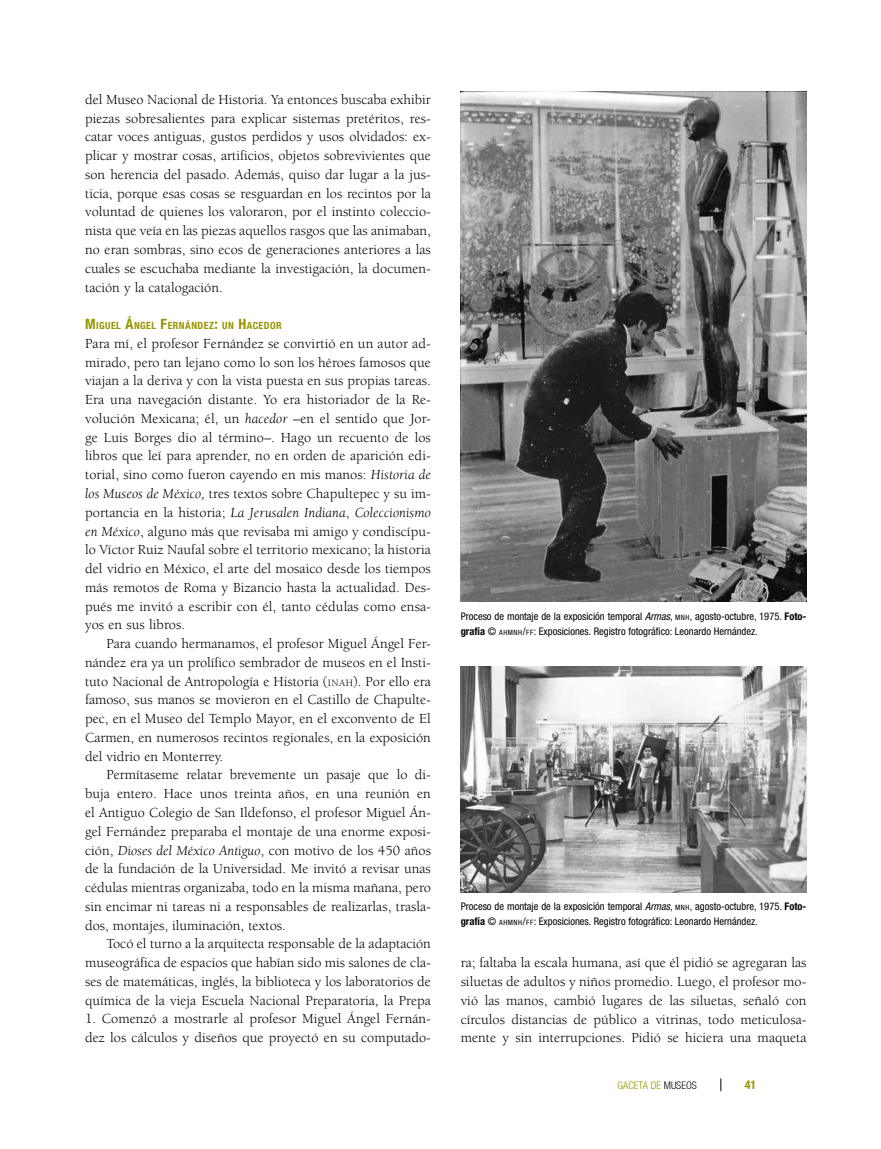
<style>
.page{position:relative;width:881px;height:1149px;background:#fff}
.page>*{position:absolute;margin:0;border:0;box-sizing:border-box;transform-origin:0 0}
.t1{font:14.25px/18.8px "Berkeley Std";color:#000;text-align:justify}
.t2{font:700 condensed 12px "Helvetica Neue LT Std";color:#989400}
.t3{font:condensed 10.5px/15px "Helvetica Neue LT Std";color:#000}
.t4{font:300 condensed 10.5px "Helvetica Neue LT Std";color:#989400}
.t5{font:700 condensed 10.05px "Helvetica Neue LT Std";letter-spacing:.045em;color:#989400}
.s1{font-size:14.25px}
.s2{font-style:italic}
.s3{font-size:10.05px}
.s4{font-size:7.35px}
.s5{font-weight:700}
.s6{font-style:inherit}
.s7{color:#000}
</style>
<div class="page">
<svg style="left:720px;top:1078px;width:1px;height:12px"></svg>
<img style="left:460px;top:92px;width:346px;height:509px">
<img style="left:460px;top:666px;width:346px;height:225px">
<p class="t1" style="left:85px;top:90px;width:347px">del Museo Nacional de Historia. Ya entonces buscaba exhibir piezas sobresalientes para explicar sistemas pretéritos, res&shy;catar voces antiguas, gustos perdidos y usos olvidados: ex&shy;plicar y mostrar cosas, artificios, objetos sobrevivientes que son herencia del pasado. Además, quiso dar lugar a la jus&shy;ticia, porque esas cosas se resguardan en los recintos por la voluntad de quienes los valoraron, por el instinto coleccio&shy;nista que veía en las piezas aquellos rasgos que las animaban, no eran sombras, sino ecos de generaciones anteriores a las cuales se escuchaba mediante la investigación, la documen&shy;tación y la catalogación.</p>
<p class="t5" style="left:85px;top:319px;width:197px"><span class="s1">M</span>IGUEL <span class="s1">Á</span>NGEL <span class="s1">F</span>ERNÁNDEZ<span class="s1">:</span> UN <span class="s1">H</span>ACEDOR</p>
<p class="t1" style="left:85px;top:334px;width:347px">Para mí, el profesor Fernández se convirtió en un autor ad&shy;mirado, pero tan lejano como lo son los héroes famosos que viajan a la deriva y con la vista puesta en sus propias tareas.<br>Era una navegación distante. Yo era historiador de la Re&shy;volución Mexicana; él, un <span class="s2">hacedor</span> –en el sentido que Jor&shy;ge Luis Borges dio al término–. Hago un recuento de los libros que leí para aprender, no en orden de aparición edi&shy;torial, sino como fueron cayendo en mis manos: <span class="s2">Historia de los Museos de México,</span> tres textos sobre Chapultepec y su im&shy;portancia en la historia; <span class="s2">La Jerusalen Indiana</span>, <span class="s2">Coleccionismo en México</span>, alguno más que revisaba mi amigo y condiscípu&shy;lo Víctor Ruiz Naufal sobre el territorio mexicano; la historia del vidrio en México, el arte del mosaico desde los tiempos más remotos de Roma y Bizancio hasta la actualidad. Des&shy;pués me invitó a escribir con él, tanto cédulas como ensa&shy;yos en sus libros.</p>
<p class="t1" style="left:85px;top:634px;width:347px;text-indent:21px">Para cuando hermanamos, el profesor Miguel Ángel Fer&shy;nández era ya un prolífico sembrador de museos en el Insti&shy;tuto Nacional de Antropología e Historia (<span class="s3">inah</span>). Por ello era famoso, sus manos se movieron en el Castillo de Chapulte&shy;pec, en el Museo del Templo Mayor, en el exconvento de El Carmen, en numerosos recintos regionales, en la exposición del vidrio en Monterrey.</p>
<p class="t1" style="left:85px;top:765px;width:347px;text-indent:21px">Permítaseme relatar brevemente un pasaje que lo di&shy;buja entero. Hace unos treinta años, en una reunión en el Antiguo Colegio de San Ildefonso, el profesor Miguel Án&shy;gel Fernández preparaba el montaje de una enorme exposi&shy;ción, <span class="s2">Dioses del México Antiguo</span>, con motivo de los 450 años de la fundación de la Universidad. Me invitó a revisar unas cédulas mientras organizaba, todo en la misma mañana, pero sin encimar ni tareas ni a responsables de realizarlas, trasla&shy;dos, montajes, iluminación, textos.</p>
<p class="t1" style="left:85px;top:934px;width:347px;text-indent:21px">Tocó el turno a la arquitecta responsable de la adaptación museográfica de espacios que habían sido mis salones de cla&shy;ses de matemáticas, inglés, la biblioteca y los laboratorios de química de la vieja Escuela Nacional Preparatoria, la Prepa</p>
<p class="t1" style="left:85px;top:1009px;width:347px">1. Comenzó a mostrarle al profesor Miguel Ángel Fernán&shy;dez los cálculos y diseños que proyectó en su computado-</p>
<p class="t3" style="left:460px;top:608px;width:347px">Proceso de montaje de la exposición temporal <span class="s2">Armas</span>, <span class="s4">MNH</span>, agosto-octubre, 1975. <span class="s5">Foto&shy;grafía</span> © <span class="s4">AHMNH</span><span class="s6">/</span><span class="s4">FF</span>: Exposiciones. Registro fotográfico: Leonardo Hernández.</p>
<p class="t3" style="left:460px;top:898px;width:347px">Proceso de montaje de la exposición temporal <span class="s2">Armas</span>, <span class="s4">MNH</span>, agosto-octubre, 1975. <span class="s5">Foto&shy;grafía</span> © <span class="s4">AHMNH</span><span class="s6">/</span><span class="s4">FF</span>: Exposiciones. Registro fotográfico: Leonardo Hernández.</p>
<p class="t1" style="left:460px;top:953px;width:347px">ra; faltaba la escala humana, así que él pidió se agregaran las siluetas de adultos y niños promedio. Luego, el profesor mo&shy;vió las manos, cambió lugares de las siluetas, señaló con círculos distancias de público a vitrinas, todo meticulosa&shy;mente y sin interrupciones. Pidió se hiciera una maqueta</p>
<p class="t4" style="left:617px;top:1078px;width:81px">GACETA DE <span class="s7">MUSEOS</span></p>
<p class="t2" style="left:744px;top:1077px;width:13px">41</p>
</div>
